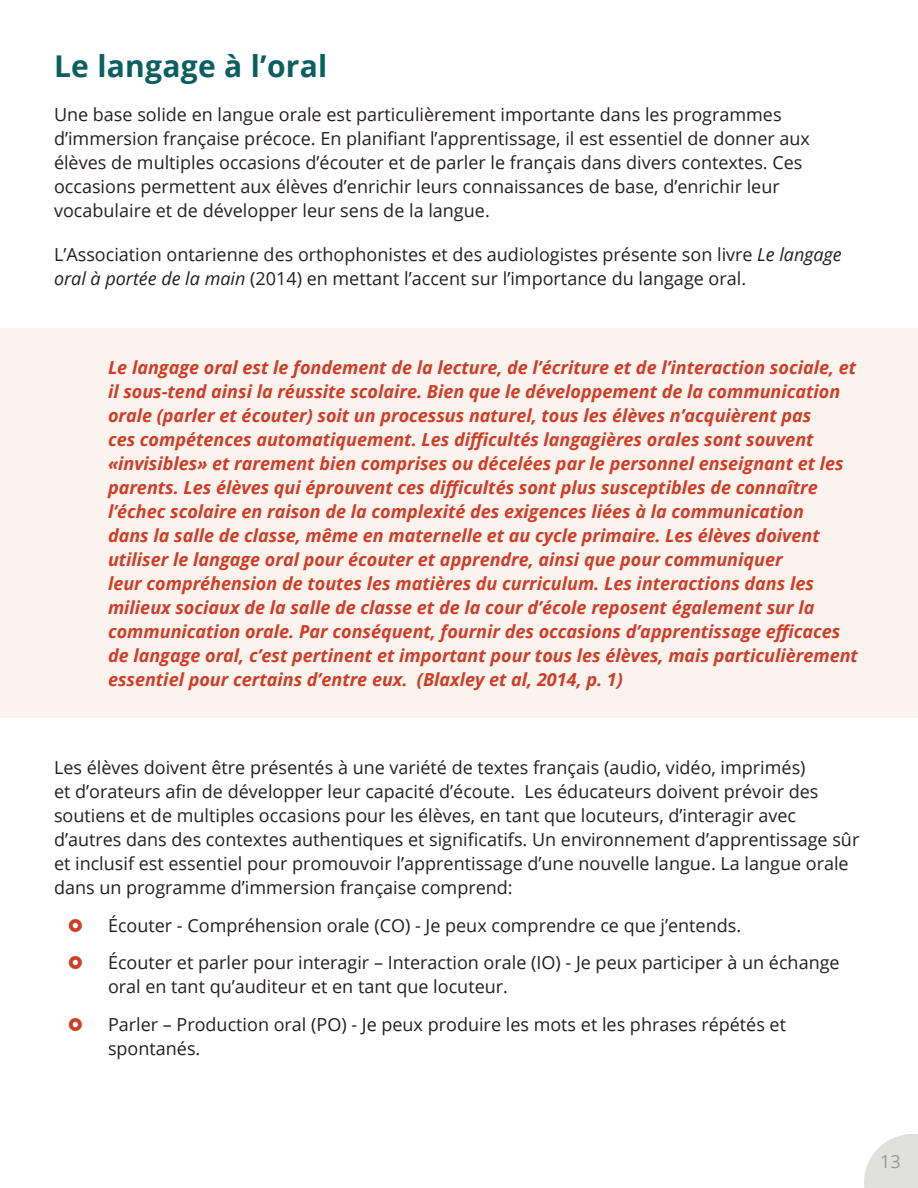
<style>
.page{position:relative;width:918px;height:1188px;background:#fff}
.page>*{position:absolute;margin:0;border:0;box-sizing:border-box;transform-origin:0 0}
.t1{font:700 30px "Open Sans";letter-spacing:.01em;color:#0b5f61}
.Body{font:18px/24px "Open Sans";color:#231f20}
.Body-2{font:italic 700 18px/24px "Open Sans";color:#d03d27}
.t2{font:18px "Open Sans";color:#989999}
.s1{font-style:italic}
</style>
<div class="page">
<svg style="left:864px;top:1134px;width:54px;height:54px"></svg>
<div style="left:0;top:329px;width:918px;height:389px;background:#fbf4ee"></div>
<h3 class="t1" style="left:54px;top:45px;width:275px">Le langage à l’oral</h3>
<p class="Body" style="left:54px;top:102px;width:757px">Une base solide en langue orale est particulièrement importante dans les programmes d’immersion française précoce. En planifiant l’apprentissage, il est essentiel de donner aux élèves de multiples occasions d’écouter et de parler le français dans divers contextes. Ces occasions permettent aux élèves d’enrichir leurs connaissances de base, d’enrichir leur vocabulaire et de développer leur sens de la langue.</p>
<p class="Body" style="left:54px;top:242px;width:789px">L’Association ontarienne des orthophonistes et des audiologistes présente son livre <span class="s1">Le langage oral à portée de la main</span> (2014) en mettant l’accent sur l’importance du langage oral.</p>
<p class="Body-2" style="left:108px;top:355px;width:752px">Le langage oral est le fondement de la lecture, de l’écriture et de l’interaction sociale, et il sous-tend ainsi la réussite scolaire. Bien que le développement de la communication orale (parler et écouter) soit un processus naturel, tous les élèves n’acquièrent pas<br>ces compétences automatiquement. Les difficultés langagières orales sont souvent «invisibles» et rarement bien comprises ou décelées par le personnel enseignant et les parents. Les élèves qui éprouvent ces difficultés sont plus susceptibles de connaître l’échec scolaire en raison de la complexité des exigences liées à la communication<br>dans la salle de classe, même en maternelle et au cycle primaire. Les élèves doivent utiliser le langage oral pour écouter et apprendre, ainsi que pour communiquer<br>leur compréhension de toutes les matières du curriculum. Les interactions dans les milieux sociaux de la salle de classe et de la cour d’école reposent également sur la communication orale. Par conséquent, fournir des occasions d’apprentissage efficaces de langage oral, c’est pertinent et important pour tous les élèves, mais particulièrement essentiel pour certains d’entre eux. (Blaxley et al, 2014, p. 1)</p>
<p class="Body" style="left:54px;top:755px;width:807px">Les élèves doivent être présentés à une variété de textes français (audio, vidéo, imprimés)<br>et d’orateurs afin de développer leur capacité d’écoute. Les éducateurs doivent prévoir des soutiens et de multiples occasions pour les élèves, en tant que locuteurs, d’interagir avec d’autres dans des contextes authentiques et significatifs. Un environnement d’apprentissage sûr et inclusif est essentiel pour promouvoir l’apprentissage d’une nouvelle langue. La langue orale dans un programme d’immersion française comprend:</p>
<p class="Body" style="left:108px;top:913px;width:635px">Écouter - Compréhension orale (CO) - Je peux comprendre ce que j’entends.</p>
<p class="Body" style="left:108px;top:950px;width:733px">Écouter et parler pour interagir – Interaction orale (IO) - Je peux participer à un échange oral en tant qu’auditeur et en tant que locuteur.</p>
<p class="Body" style="left:108px;top:1012px;width:680px">Parler – Production oral (PO) - Je peux produire les mots et les phrases répétés et spontanés.</p>
<p class="t2" style="left:880px;top:1149px;width:22px">13</p>
</div>
